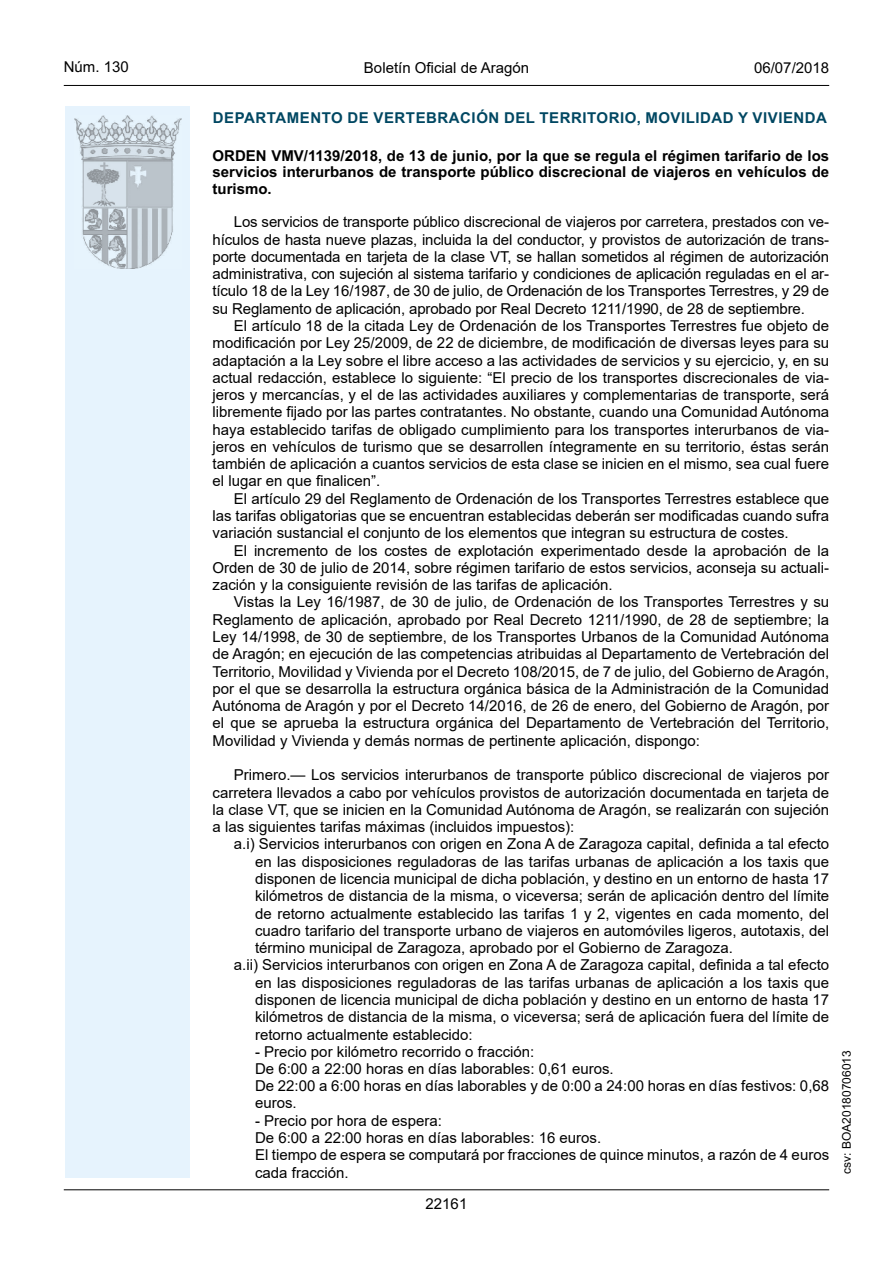
<style>
.page{position:relative;width:893px;height:1263px;background:#fff}
.page>*{position:absolute;margin:0;border:0;box-sizing:border-box;transform-origin:0 0}
.inicio_de_parrafo{font:15px/17.2px "Arial";color:#000;text-align:justify}
.Sangrado_01{font:15px/17.2px "Arial";color:#000;text-align:justify}
.Titulo_text{font:700 15px/16.5px "Arial";color:#000;text-align:justify}
.emisor_text{font:700 15px "Arial";letter-spacing:.035em;color:#004762}
.estilo_head-c{font:15px "Arial";color:#000}
.estilo_head-d{font:15px "Arial MT2";color:#000}
.estilo_head-i{font:15px "Arial MT2";color:#000}
.numero_pagina{font:15px "Arial MT2";color:#000}
.estilo_head-i-2{font:12px "Arial MT2";color:#000}
</style>
<div class="page">
<div style="left:65px;top:106px;width:125px;height:1072px;background:#e6f3fd"></div>
<img style="left:75px;top:115px;width:106px;height:153px">
<hr style="left:64px;top:85px;width:765px;height:1px;background:#000">
<hr style="left:64px;top:1189px;width:765px;height:1px;background:#000">
<p class="estilo_head-i" style="left:64px;top:57px;width:67px">Núm. 130</p>
<p class="estilo_head-c" style="left:364px;top:57px;width:167px">Boletín Oficial de Aragón</p>
<p class="estilo_head-d" style="left:754px;top:57px;width:77px">06/07/2018</p>
<p class="emisor_text" style="left:213px;top:107px;width:616px">DEPARTAMENTO DE VERTEBRACIÓN DEL TERRITORIO, MOVILIDAD Y VIVIENDA</p>
<p class="Titulo_text" style="left:213px;top:147px;width:618px">ORDEN VMV/1139/2018, de 13 de junio, por la que se regula el régimen tarifario de los servicios interurbanos de transporte público discrecional de viajeros en vehículos de turismo.</p>
<p class="inicio_de_parrafo" style="left:213px;top:213px;width:618px;text-indent:21px">Los servicios de transporte público discrecional de viajeros por carretera, prestados con ve&shy;hículos de hasta nueve plazas, incluida la del conductor, y provistos de autorización de trans&shy;porte documentada en tarjeta de la clase VT, se hallan sometidos al régimen de autorización administrativa, con sujeción al sistema tarifario y condiciones de aplicación reguladas en el ar&shy;tículo 18 de la Ley 16/1987, de 30 de julio, de Ordenación de los Transportes Terrestres, y 29 de su Reglamento de aplicación, aprobado por Real Decreto 1211/1990, de 28 de septiembre.</p>
<p class="inicio_de_parrafo" style="left:213px;top:317px;width:618px;text-indent:21px">El artículo 18 de la citada Ley de Ordenación de los Transportes Terrestres fue objeto de modificación por Ley 25/2009, de 22 de diciembre, de modificación de diversas leyes para su adaptación a la Ley sobre el libre acceso a las actividades de servicios y su ejercicio, y, en su actual redacción, establece lo siguiente: “El precio de los transportes discrecionales de via&shy;jeros y mercancías, y el de las actividades auxiliares y complementarias de transporte, será libremente fijado por las partes contratantes. No obstante, cuando una Comunidad Autónoma haya establecido tarifas de obligado cumplimiento para los transportes interurbanos de via&shy;jeros en vehículos de turismo que se desarrollen íntegramente en su territorio, éstas serán también de aplicación a cuantos servicios de esta clase se inicien en el mismo, sea cual fuere el lugar en que finalicen”.</p>
<p class="inicio_de_parrafo" style="left:213px;top:490px;width:618px;text-indent:21px">El artículo 29 del Reglamento de Ordenación de los Transportes Terrestres establece que las tarifas obligatorias que se encuentran establecidas deberán ser modificadas cuando sufra variación sustancial el conjunto de los elementos que integran su estructura de costes.</p>
<p class="inicio_de_parrafo" style="left:213px;top:542px;width:618px;text-indent:21px">El incremento de los costes de explotación experimentado desde la aprobación de la Orden de 30 de julio de 2014, sobre régimen tarifario de estos servicios, aconseja su actuali&shy;zación y la consiguiente revisión de las tarifas de aplicación.</p>
<p class="inicio_de_parrafo" style="left:213px;top:593px;width:618px;text-indent:21px">Vistas la Ley 16/1987, de 30 de julio, de Ordenación de los Transportes Terrestres y su Reglamento de aplicación, aprobado por Real Decreto 1211/1990, de 28 de septiembre; la Ley 14/1998, de 30 de septiembre, de los Transportes Urbanos de la Comunidad Autónoma de Aragón; en ejecución de las competencias atribuidas al Departamento de Vertebración del Territorio, Movilidad y Vivienda por el Decreto 108/2015, de 7 de julio, del Gobierno de Aragón, por el que se desarrolla la estructura orgánica básica de la Administración de la Comunidad Autónoma de Aragón y por el Decreto 14/2016, de 26 de enero, del Gobierno de Aragón, por el que se aprueba la estructura orgánica del Departamento de Vertebración del Territorio, Movilidad y Vivienda y demás normas de pertinente aplicación, dispongo:</p>
<p class="inicio_de_parrafo" style="left:213px;top:766px;width:618px;text-indent:21px">Primero.— Los servicios interurbanos de transporte público discrecional de viajeros por carretera llevados a cabo por vehículos provistos de autorización documentada en tarjeta de la clase VT, que se inicien en la Comunidad Autónoma de Aragón, se realizarán con sujeción a las siguientes tarifas máximas (incluidos impuestos):</p>
<p class="Sangrado_01" style="left:255px;top:835px;width:576px;text-indent:-21px">a.i) Servicios interurbanos con origen en Zona A de Zaragoza capital, definida a tal efecto en las disposiciones reguladoras de las tarifas urbanas de aplicación a los taxis que disponen de licencia municipal de dicha población, y destino en un entorno de hasta 17 kilómetros de distancia de la misma, o viceversa; serán de aplicación dentro del límite de retorno actualmente establecido las tarifas 1 y 2, vigentes en cada momento, del cuadro tarifario del transporte urbano de viajeros en automóviles ligeros, autotaxis, del término municipal de Zaragoza, aprobado por el Gobierno de Zaragoza.</p>
<p class="Sangrado_01" style="left:255px;top:956px;width:576px;text-indent:-21px">a.ii) Servicios interurbanos con origen en Zona A de Zaragoza capital, definida a tal efecto en las disposiciones reguladoras de las tarifas urbanas de aplicación a los taxis que disponen de licencia municipal de dicha población y destino en un entorno de hasta 17 kilómetros de distancia de la misma, o viceversa; será de aplicación fuera del límite de retorno actualmente establecido:</p>
<p class="Sangrado_01" style="left:255px;top:1042px;width:281px">- Precio por kilómetro recorrido o fracción:</p>
<p class="Sangrado_01" style="left:255px;top:1060px;width:360px">De 6:00 a 22:00 horas en días laborables: 0,61 euros.</p>
<p class="Sangrado_01" style="left:255px;top:1077px;width:575px">De 22:00 a 6:00 horas en días laborables y de 0:00 a 24:00 horas en días festivos: 0,68 euros.</p>
<p class="Sangrado_01" style="left:255px;top:1112px;width:188px">- Precio por hora de espera:</p>
<p class="Sangrado_01" style="left:255px;top:1129px;width:348px">De 6:00 a 22:00 horas en días laborables: 16 euros.</p>
<p class="Sangrado_01" style="left:255px;top:1146px;width:575px">El tiempo de espera se computará por fracciones de quince minutos, a razón de 4 euros cada fracción.</p>
<p class="numero_pagina" style="left:426px;top:1193px;width:43px">22161</p>
<p class="estilo_head-i-2" style="left:838px;top:1174px;width:125px;rotate:-90deg">csv: BOA20180706013</p>
</div>
